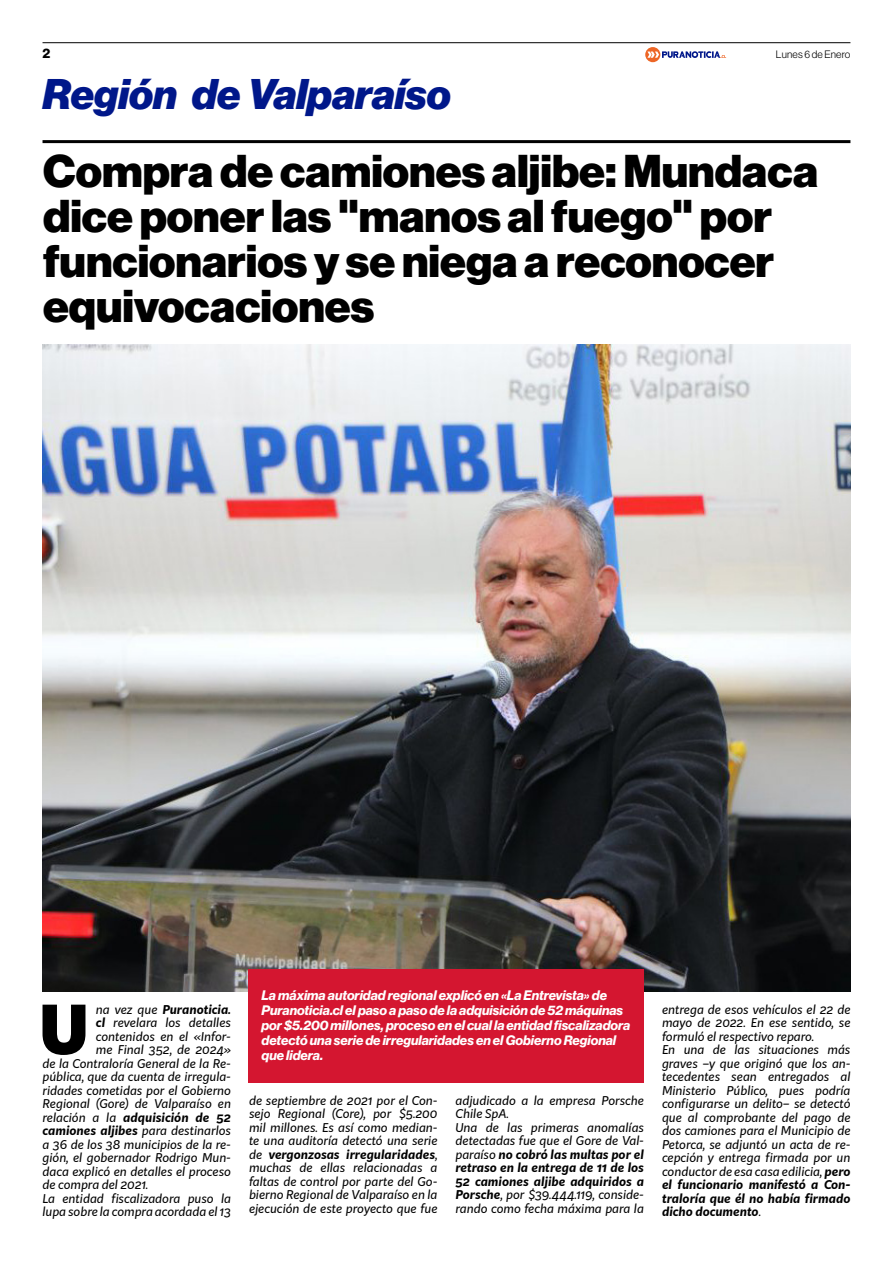
<style>
.page{position:relative;width:893px;height:1263px;background:#fff}
.page>*{position:absolute;margin:0;border:0;box-sizing:border-box;transform-origin:0 0}
.t1{font:900 66.3px "Kit Sans";color:#000}
.t2{font:900 45px/45px "Neue Haas Display";color:#000}
.t3{font:italic 900 42px "Neue Haas Display";color:#00178a}
.t4{font:italic 700 13.5px/15px "Neue Haas Display";color:#fff}
.t5{font:13.5px "N Haas Grotesk DS Pro 75 Bd";color:#000}
.t6{font:italic 12px/13.5px "Kit Sans";color:#000}
.t7{font:italic 700 12px "Kit Sans";color:#000}
.t8{font:10.5px "N Haas Grotesk DS Pro 45 Lt";letter-spacing:.02em;color:#000}
.s1{font-weight:400}
.s2{font-weight:700}
</style>
<div class="page">
<hr style="left:43px;top:42px;width:807px;height:1px;background:#000">
<hr style="left:43px;top:140px;width:807px;height:3px;background:#000">
<svg style="left:645px;top:47px;width:81px;height:15px"></svg>
<img style="left:43px;top:344px;width:807px;height:648px">
<div style="left:249px;top:969px;width:395px;height:114px;background:#d41630"></div>
<p class="t5" style="left:43px;top:45px;width:9px">2</p>
<p class="t8" style="left:776px;top:48px;width:76px">Lunes 6 de Enero</p>
<h3 class="t3" style="left:43px;top:69px;width:410px">Región de Valparaíso</h3>
<h2 class="t2" style="left:43px;top:149px;width:777px">Compra de camiones aljibe: Mundaca dice poner las "manos al fuego" por funcionarios y se niega a reconocer equivocaciones</h2>
<h1 class="t1" style="left:40px;top:969px;width:49px">U</h1>
<p class="t7" style="left:96px;top:999px;width:137px"><span class="s1">na vez que</span> Puranoticia.</p>
<p class="t6" style="left:96px;top:1015px;width:137px"><span class="s2">cl</span> revelara los detalles</p>
<p class="t6" style="left:96px;top:1029px;width:137px">contenidos en el «Infor-</p>
<p class="t6" style="left:96px;top:1042px;width:137px">me Final 352, de 2024»</p>
<p class="t6" style="left:43px;top:1056px;width:190px">de la Contraloría General de la Re-</p>
<p class="t6" style="left:43px;top:1069px;width:190px">pública, que da cuenta de irregula-</p>
<p class="t6" style="left:43px;top:1083px;width:190px">ridades cometidas por el Gobierno</p>
<p class="t6" style="left:43px;top:1096px;width:190px">Regional (Gore) de Valparaíso en</p>
<p class="t7" style="left:43px;top:1107px;width:190px"><span class="s1">relación a la</span> adquisición de 52</p>
<p class="t7" style="left:43px;top:1120px;width:190px">camiones aljibes <span class="s1">para destinarlos</span></p>
<p class="t6" style="left:43px;top:1137px;width:190px">a 36 de los 38 municipios de la re-</p>
<p class="t6" style="left:43px;top:1150px;width:190px">gión, el gobernador Rodrigo Mun-</p>
<p class="t6" style="left:43px;top:1164px;width:190px">daca explicó en detalles el proceso</p>
<p class="t6" style="left:43px;top:1177px;width:107px">de compra del 2021.</p>
<p class="t6" style="left:43px;top:1191px;width:190px">La entidad fiscalizadora puso la</p>
<p class="t6" style="left:43px;top:1204px;width:190px">lupa sobre la compra acordada el 13</p>
<p class="t4" style="left:261px;top:987px;width:370px">La máxima autoridad regional explicó en «La Entrevista» de Puranoticia.cl el paso a paso de la adquisición de 52 máquinas por $5.200 millones, proceso en el cual la entidad fiscalizadora detectó una serie de irregularidades en el Gobierno Regional que lidera.</p>
<p class="t6" style="left:249px;top:1093px;width:190px;text-align:justify">de septiembre de 2021 por el Con&shy;sejo Regional (Core), por $5.200 mil millones. Es así como median&shy;te una auditoría detectó una serie de <span class="s2">vergonzosas irregularidades</span>, muchas de ellas relacionadas a faltas de control por parte del Go&shy;bierno Regional de Valparaíso en la ejecución de este proyecto que fue</p>
<p class="t6" style="left:455px;top:1093px;width:190px">adjudicado a la empresa Porsche<br>Chile SpA.<br>Una de las primeras anomalías detectadas fue que el Gore de Val&shy;paraíso <span class="s2">no cobró las multas por el retraso en la entrega de 11 de los<br>52 camiones aljibe adquiridos a<br>Porsche</span>, por $39.444.119, conside&shy;rando como fecha máxima para la</p>
<p class="t6" style="left:662px;top:1002px;width:190px">entrega de esos vehículos el 22 de mayo de 2022. En ese sentido, se formuló el respectivo reparo.<br>En una de las situaciones más graves –y que originó que los an&shy;tecedentes sean entregados al<br>Ministerio Público, pues podría configurarse un delito– se detectó que al comprobante del pago de dos camiones para el Municipio de<br>Petorca, se adjuntó un acta de re&shy;cepción y entrega firmada por un conductor de esa casa edilicia, <span class="s2">pero el funcionario manifestó a Con&shy;traloría que él no había firmado dicho documento</span>.</p>
</div>
